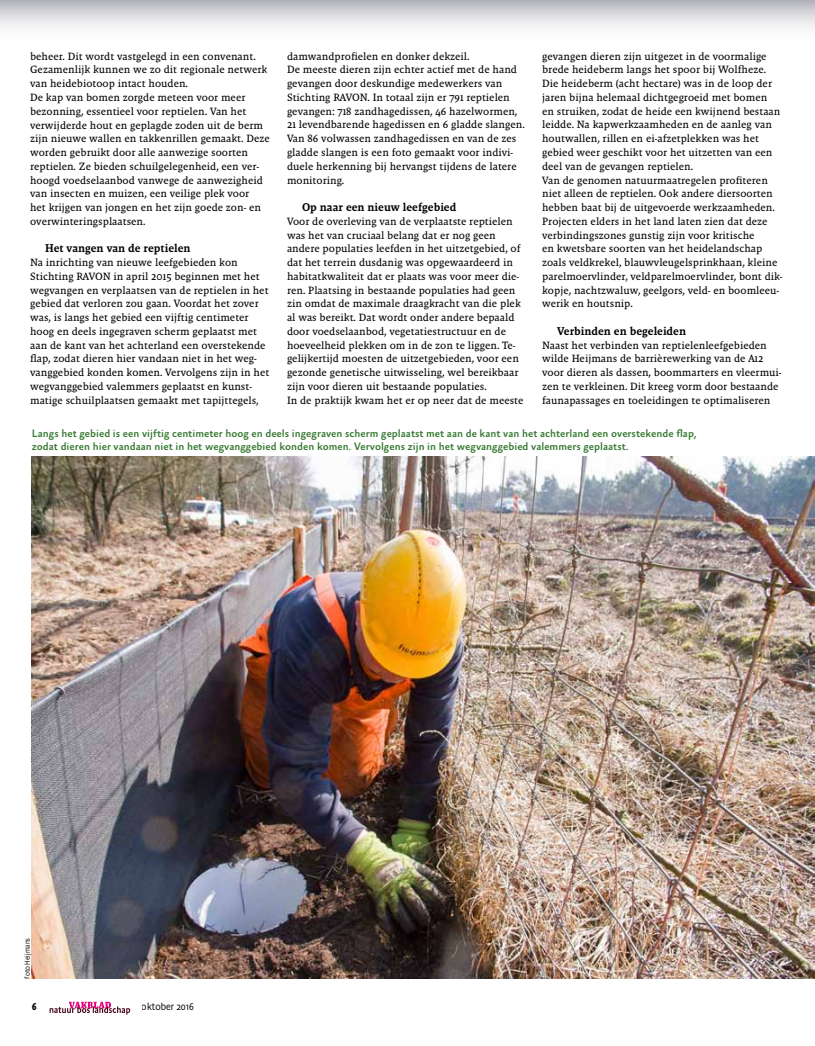
<style>
.page{position:relative;width:815px;height:1046px;background:#fff}
.page>*{position:absolute;margin:0;border:0;box-sizing:border-box;transform-origin:0 0}
.t1{font:11.5px "Malaga Med";color:#000}
.t2{font:500 11px/12.5px "Absara Sans";color:#367931}
.t3{font:10.75px/13.8px "Malaga Reg";color:#000}
.t4{font:300 10.38px "Absara Sans Head";color:#000}
.t5{font:500 10.38px "Absara Sans TF Head";color:#000}
.t6{font:300 7.5px "Absara Sans LF Head";color:#000}
</style>
<div class="page">
<svg style="left:50px;top:1001px;width:80px;height:13px"></svg>
<img style="left:32px;top:456px;width:783px;height:522px">
<svg style="left:0;top:0;width:815px;height:27px;background:#d5d5da"></svg>
<p class="t3" style="left:542px;top:49px;width:242px">gevangen dieren zijn uitgezet in de voormalige brede heideberm langs het spoor bij Wolfheze.<br>Die heideberm (acht hectare) was in de loop der jaren bijna helemaal dichtgegroeid met bomen<br>en struiken, zodat de heide een kwijnend bestaan leidde. Na kapwerkzaamheden en de aanleg van houtwallen, rillen en ei-afzetplekken was het gebied weer geschikt voor het uitzetten van een deel van de gevangen reptielen.<br>Van de genomen natuurmaatregelen profiteren niet alleen de reptielen. Ook andere diersoorten hebben baat bij de uitgevoerde werkzaamheden.<br>Projecten elders in het land laten zien dat deze verbindingszones gunstig zijn voor kritische<br>en kwetsbare soorten van het heidelandschap zoals veldkrekel, blauwvleugelsprinkhaan, kleine parelmoervlinder, veldparelmoervlinder, bont dik&shy;kopje, nachtzwaluw, geelgors, veld- en boomleeu&shy;werik en houtsnip.</p>
<p class="t1" style="left:557px;top:324px;width:130px">Verbinden en begeleiden</p>
<p class="t3" style="left:542px;top:338px;width:241px">Naast het verbinden van reptielenleefgebieden wilde Heijmans de barrièrewerking van de A12 voor dieren als dassen, boommarters en vleermui&shy;zen te verkleinen. Dit kreeg vorm door bestaande faunapassages en toeleidingen te optimaliseren</p>
<p class="t2" style="left:32px;top:428px;width:666px">Langs het gebied is een vijftig centimeter hoog en deels ingegraven scherm geplaatst met aan de kant van het achterland een overstekende flap, zodat dieren hier vandaan niet in het wegvanggebied konden komen. Vervolgens zijn in het wegvanggebied valemmers geplaatst.</p>
<p class="t3" style="left:287px;top:49px;width:239px">damwandprofielen en donker dekzeil.<br>De meeste dieren zijn echter actief met de hand gevangen door deskundige medewerkers van Stichting RAVON. In totaal zijn er 791 reptielen gevangen: 718 zandhagedissen, 46 hazelwormen, 21 levendbarende hagedissen en 6 gladde slangen.<br>Van 86 volwassen zandhagedissen en van de zes gladde slangen is een foto gemaakt voor indivi&shy;duele herkenning bij hervangst tijdens de latere monitoring.</p>
<p class="t1" style="left:302px;top:200px;width:156px">Op naar een nieuw leefgebied</p>
<p class="t3" style="left:287px;top:214px;width:238px">Voor de overleving van de verplaatste reptielen was het van cruciaal belang dat er nog geen andere populaties leefden in het uitzetgebied, of dat het terrein dusdanig was opgewaardeerd in habitatkwaliteit dat er plaats was voor meer die&shy;ren. Plaatsing in bestaande populaties had geen zin omdat de maximale draagkracht van die plek al was bereikt. Dat wordt onder andere bepaald door voedselaanbod, vegetatiestructuur en de hoeveelheid plekken om in de zon te liggen. Te&shy;gelijkertijd moesten de uitzetgebieden, voor een gezonde genetische uitwisseling, wel bereikbaar zijn voor dieren uit bestaande populaties.<br>In de praktijk kwam het er op neer dat de meeste</p>
<p class="t3" style="left:30px;top:49px;width:241px">beheer. Dit wordt vastgelegd in een convenant.<br>Gezamenlijk kunnen we zo dit regionale netwerk van heidebiotoop intact houden.<br>De kap van bomen zorgde meteen voor meer bezonning, essentieel voor reptielen. Van het verwijderde hout en geplagde zoden uit de berm zijn nieuwe wallen en takkenrillen gemaakt. Deze worden gebruikt door alle aanwezige soorten reptielen. Ze bieden schuilgelegenheid, een ver&shy;hoogd voedselaanbod vanwege de aanwezigheid van insecten en muizen, een veilige plek voor<br>het krijgen van jongen en het zijn goede zon- en overwinteringsplaatsen.</p>
<p class="t1" style="left:45px;top:242px;width:147px">Het vangen van de reptielen</p>
<p class="t3" style="left:30px;top:255px;width:241px">Na inrichting van nieuwe leefgebieden kon Stichting RAVON in april 2015 beginnen met het wegvangen en verplaatsen van de reptielen in het gebied dat verloren zou gaan. Voordat het zover was, is langs het gebied een vijftig centimeter hoog en deels ingegraven scherm geplaatst met aan de kant van het achterland een overstekende flap, zodat dieren hier vandaan niet in het weg&shy;vanggebied konden komen. Vervolgens zijn in het wegvanggebied valemmers geplaatst en kunst&shy;matige schuilplaatsen gemaakt met tapijttegels,</p>
<p class="t6" style="left:23px;top:978px;width:42px;rotate:-90deg">foto Heijmans</p>
<p class="t5" style="left:32px;top:999px;width:6px">6</p>
<p class="t4" style="left:142px;top:999px;width:54px">oktober 2016</p>
</div>
